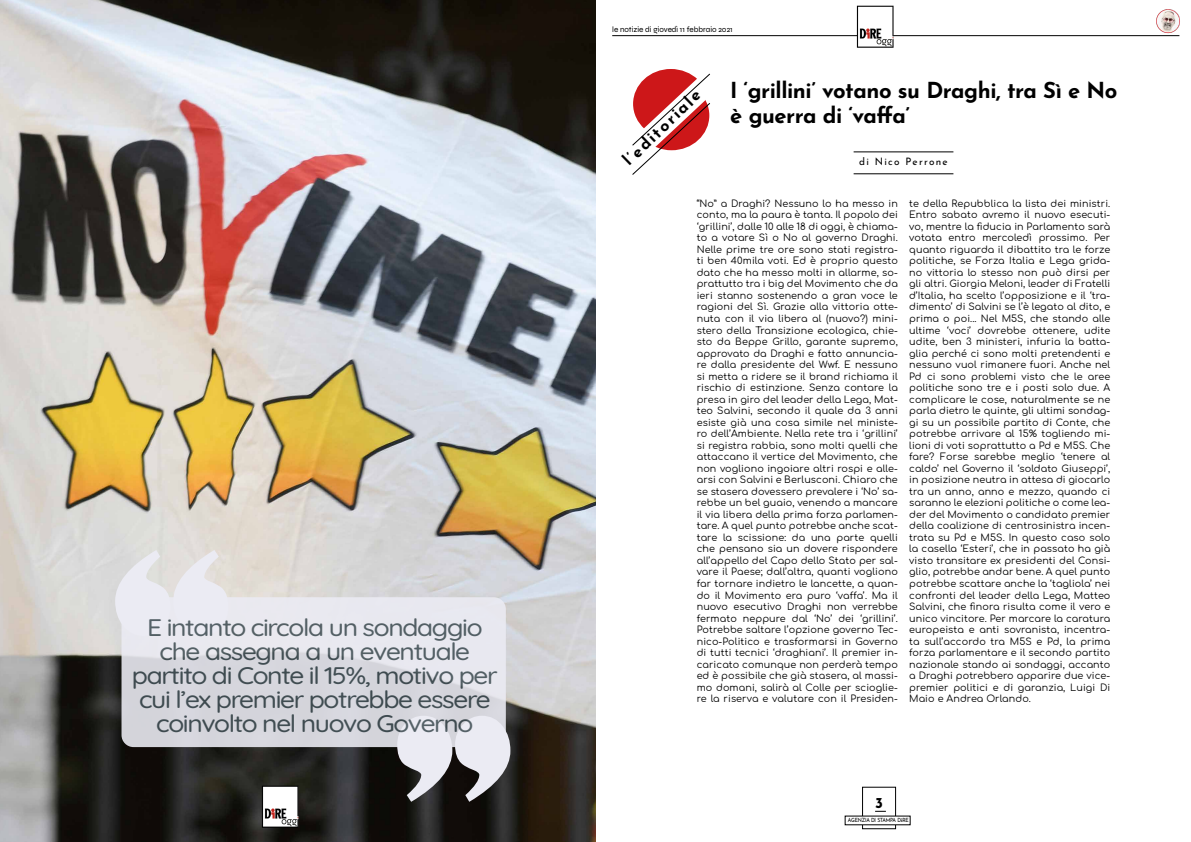
<style>
.page{position:relative;width:1191px;height:842px;background:#fff}
.page>*{position:absolute;margin:0;border:0;box-sizing:border-box;transform-origin:0 0}
.t1{font:300 24px/24px "Quicksand";letter-spacing:-.05em;color:#445258;text-align:center;scale:1.1 1}
.t2{font:700 22px/25px "Josefin Sans";letter-spacing:-.02em;color:#000}
.t3{font:700 16px "Josefin Sans";color:#000}
.t4{font:700 15px "Josefin Sans";color:#000}
.t5{font:10.2px "Josefin Sans";letter-spacing:.13em;color:#000}
.t6{font:9.6px/11.5px "Comfortaa";letter-spacing:.01em;color:#000;text-align:justify}
.t7{font:8px "Syne";color:#000}
.t8{font:5.7px "Josefin Sans";letter-spacing:-.04em;color:#000;scale:.88 1}
.s1{font-weight:700}
</style>
<div class="page">
<img style="left:1156px;top:9px;width:24px;height:25px">
<img style="left:0;top:0;width:595px;height:842px">
<svg style="left:115px;top:550px;width:113px;height:86px;background:#e4e3e5"></svg>
<svg style="left:397px;top:716px;width:113px;height:86px;background:#89888b"></svg>
<svg style="left:121px;top:597px;width:385px;height:150px;background:#dfdfe6"></svg>
<svg style="left:632px;top:69px;width:78px;height:106px"></svg>
<hr style="left:853px;top:173px;width:100px;height:1px;background:#000">
<hr style="left:853px;top:151px;width:100px;height:1px;background:#000">
<hr style="left:612px;top:35px;width:567px;height:1px;background:#000">
<img style="left:842px;top:5px;width:74px;height:42px">
<img style="left:247px;top:784px;width:73px;height:43px">
<div style="left:862px;top:787px;width:34px;height:42px;background:#fff;border:1px solid #000"></div>
<div style="left:845px;top:816px;width:65px;height:9px;background:#fff"></div>
<h1 class="t1" style="left:132px;top:613px;width:334px">E intanto circola un sondaggio che assegna a un eventuale partito di Conte il 15%, motivo per cui l’ex premier potrebbe essere coinvolto nel nuovo Governo</h1>
<p class="t7" style="left:612px;top:24px;width:122px">le notizie di giovedì 11 febbraio 2021</p>
<h2 class="t2" style="left:730px;top:76px;width:389px">I ‘grillini’ votano su Draghi, tra Sì e No è guerra di ‘vaffa’</h2>
<h3 class="t3" style="left:617px;top:154px;width:103px;rotate:-44deg">l’editoriale</h3>
<p class="t5" style="left:859px;top:154px;width:90px">di Nico Perrone</p>
<p class="t6" style="left:696px;top:196px;width:203px">“No” a Draghi? Nessuno lo ha messo in conto, ma la paura è tanta. Il popolo dei ‘grillini’, dalle 10 alle 18 di oggi, è chiama&shy;to a votare Sì o No al governo Draghi.<br>Nelle prime tre ore sono stati registra&shy;ti ben 40mila voti. Ed è proprio questo dato che ha messo molti in allarme, so&shy;prattutto tra i big del Movimento che da ieri stanno sostenendo a gran voce le ragioni del Sì. Grazie alla vittoria otte&shy;nuta con il via libera al (nuovo?) mini&shy;stero della Transizione ecologica, chie&shy;sto da Beppe Grillo, garante supremo, approvato da Draghi e fatto annuncia&shy;re dalla presidente del Wwf. E nessuno si metta a ridere se il brand richiama il rischio di estinzione. Senza contare la presa in giro del leader della Lega, Mat&shy;teo Salvini, secondo il quale da 3 anni esiste già una cosa simile nel ministe&shy;ro dell’Ambiente. Nella rete tra i ‘grillini’ si registra rabbia, sono molti quelli che attaccano il vertice del Movimento, che non vogliono ingoiare altri rospi e alle&shy;arsi con Salvini e Berlusconi. Chiaro che se stasera dovessero prevalere i ‘No’ sa&shy;rebbe un bel guaio, venendo a mancare il via libera della prima forza parlamen&shy;tare. A quel punto potrebbe anche scat&shy;tare la scissione: da una parte quelli che pensano sia un dovere rispondere all’appello del Capo dello Stato per sal&shy;vare il Paese; dall’altra, quanti vogliono far tornare indietro le lancette, a quan&shy;do il Movimento era puro ‘vaffa’. Ma il nuovo esecutivo Draghi non verrebbe fermato neppure dal ‘No’ dei ‘grillini’.<br>Potrebbe saltare l’opzione governo Tec&shy;nico-Politico e trasformarsi in Governo di tutti tecnici ‘draghiani’. Il premier in&shy;caricato comunque non perderà tempo ed è possibile che già stasera, al massi&shy;mo domani, salirà al Colle per scioglie&shy;re la riserva e valutare con il Presiden-</p>
<p class="t6" style="left:909px;top:196px;width:203px">te della Repubblica la lista dei ministri.<br>Entro sabato avremo il nuovo esecuti&shy;vo, mentre la fiducia in Parlamento sarà votata entro mercoledì prossimo. Per quanto riguarda il dibattito tra le forze politiche, se Forza Italia e Lega grida&shy;no vittoria lo stesso non può dirsi per gli altri. Giorgia Meloni, leader di Fratelli d’Italia, ha scelto l’opposizione e il ‘tra&shy;dimento’ di Salvini se l’è legato al dito, e prima o poi... Nel M5S, che stando alle ultime ‘voci’ dovrebbe ottenere, udite udite, ben 3 ministeri, infuria la batta&shy;glia perché ci sono molti pretendenti e nessuno vuol rimanere fuori. Anche nel Pd ci sono problemi visto che le aree politiche sono tre e i posti solo due. A complicare le cose, naturalmente se ne parla dietro le quinte, gli ultimi sondag&shy;gi su un possibile partito di Conte, che potrebbe arrivare al 15% togliendo mi&shy;lioni di voti soprattutto a Pd e M5S. Che fare? Forse sarebbe meglio ‘tenere al caldo’ nel Governo il ‘soldato Giuseppi’, in posizione neutra in attesa di giocarlo tra un anno, anno e mezzo, quando ci saranno le elezioni politiche o come lea&shy;der del Movimento o candidato premier della coalizione di centrosinistra incen&shy;trata su Pd e M5S. In questo caso solo la casella ‘Esteri’, che in passato ha già visto transitare ex presidenti del Consi&shy;glio, potrebbe andar bene. A quel punto potrebbe scattare anche la ‘tagliola’ nei confronti del leader della Lega, Matteo Salvini, che finora risulta come il vero e unico vincitore. Per marcare la caratura europeista e anti sovranista, incentra&shy;ta sull’accordo tra M5S e Pd, la prima forza parlamentare e il secondo partito nazionale stando ai sondaggi, accanto a Draghi potrebbero apparire due vice&shy;premier politici e di garanzia, Luigi Di Maio e Andrea Orlando.</p>
<h3 class="t4" style="left:875px;top:792px;width:9px">3</h3>
<p class="t8" style="left:848px;top:816px;width:71px">AGENZIA DI STAMPA D<span class="s1">i</span>RE</p>
</div>
